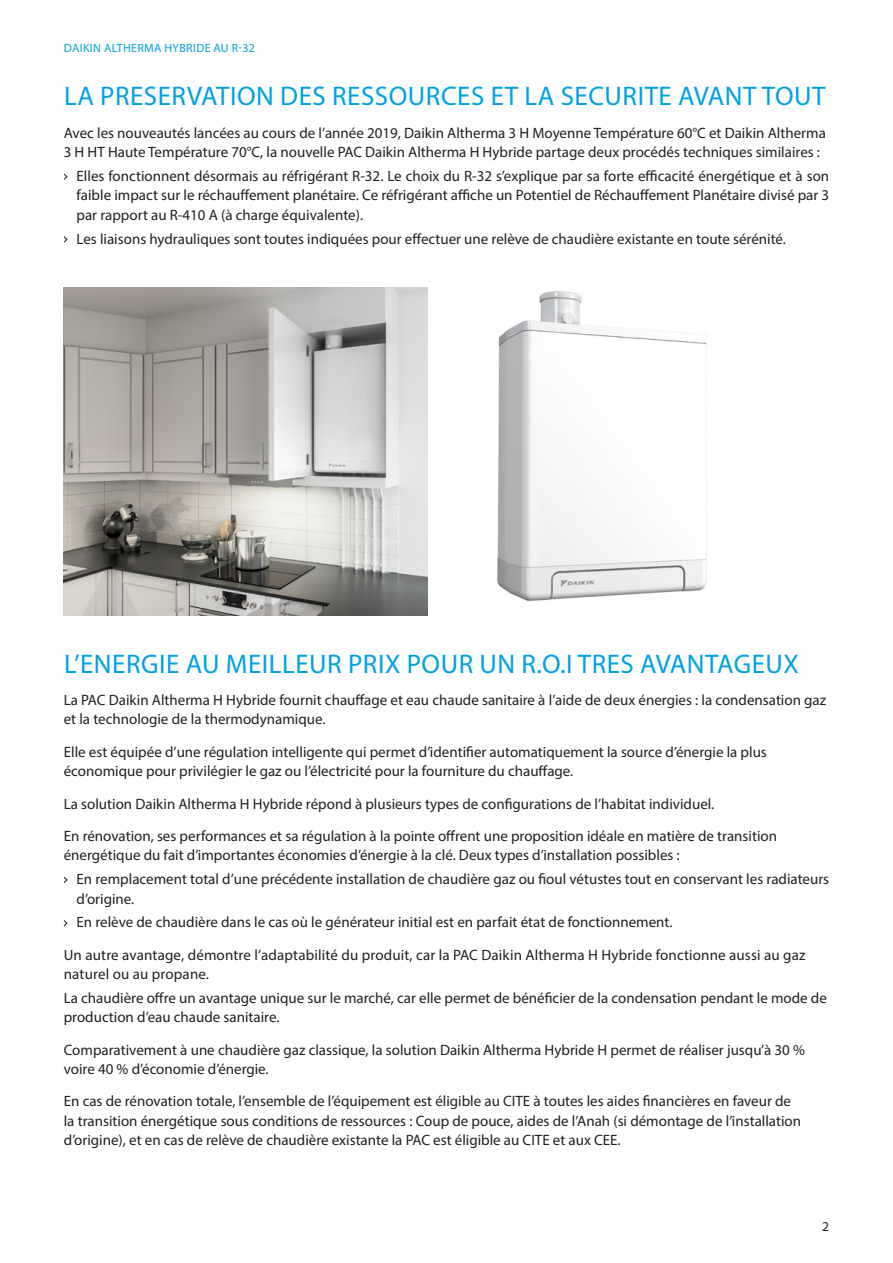
<style>
.page{position:relative;width:893px;height:1263px;background:#fff}
.page>*{position:absolute;margin:0;border:0;box-sizing:border-box;transform-origin:0 0}
.Normal_wrd_1{font:27px "Myriad Pro";letter-spacing:.02em;color:#00a1e3}
.Normal_wrd_1-2{font:15px/19.5px "Myriad Pro";color:#231f20}
.retrait{font:15px/19.5px "Myriad Pro";color:#231f20;text-align:justify}
.t1{font:13.5px "Myriad Pro";color:#231f20}
.t2{font:12px "Myriad Pro";letter-spacing:.03em;color:#00a1e3}
</style>
<div class="page">
<svg style="left:63px;top:173px;width:5px;height:7px"></svg>
<svg style="left:64px;top:236px;width:4px;height:7px"></svg>
<img style="left:64px;top:287px;width:363px;height:329px">
<img style="left:497px;top:291px;width:210px;height:311px">
<svg style="left:63px;top:877px;width:5px;height:6px"></svg>
<svg style="left:63px;top:920px;width:5px;height:7px"></svg>
<p class="t2" style="left:64px;top:40px;width:193px">DAIKIN ALTHERMA HYBRIDE AU R-32</p>
<p class="Normal_wrd_1" style="left:64px;top:80px;width:763px">LA PRESERVATION DES RESSOURCES ET LA SECURITE AVANT TOUT</p>
<p class="Normal_wrd_1-2" style="left:64px;top:123px;width:764px">Avec les nouveautés lancées au cours de l’année 2019, Daikin Altherma 3 H Moyenne Température 60°C et Daikin Altherma<br>3 H HT Haute Température 70°C, la nouvelle PAC Daikin Altherma H Hybride partage deux procédés techniques similaires :</p>
<p class="retrait" style="left:77px;top:166px;width:754px">Elles fonctionnent désormais au réfrigérant R-32. Le choix du R-32 s’explique par sa forte efficacité énergétique et à son faible impact sur le réchauffement planétaire. Ce réfrigérant affiche un Potentiel de Réchauffement Planétaire divisé par 3 par rapport au R-410 A (à charge équivalente).</p>
<p class="retrait" style="left:77px;top:229px;width:711px">Les liaisons hydrauliques sont toutes indiquées pour effectuer une relève de chaudière existante en toute sérénité.</p>
<p class="Normal_wrd_1" style="left:64px;top:647px;width:736px">L’ENERGIE AU MEILLEUR PRIX POUR UN R.O.I TRES AVANTAGEUX</p>
<p class="Normal_wrd_1-2" style="left:64px;top:690px;width:764px">La PAC Daikin Altherma H Hybride fournit chauffage et eau chaude sanitaire à l’aide de deux énergies : la condensation gaz et la technologie de la thermodynamique.</p>
<p class="Normal_wrd_1-2" style="left:64px;top:742px;width:705px">Elle est équipée d’une régulation intelligente qui permet d’identifier automatiquement la source d’énergie la plus économique pour privilégier le gaz ou l’électricité pour la fourniture du chauffage.</p>
<p class="Normal_wrd_1-2" style="left:64px;top:793px;width:652px">La solution Daikin Altherma H Hybride répond à plusieurs types de configurations de l’habitat individuel.</p>
<p class="Normal_wrd_1-2" style="left:64px;top:826px;width:715px">En rénovation, ses performances et sa régulation à la pointe offrent une proposition idéale en matière de transition énergétique du fait d’importantes économies d’énergie à la clé. Deux types d’installation possibles :</p>
<p class="retrait" style="left:77px;top:869px;width:754px">En remplacement total d’une précédente installation de chaudière gaz ou fioul vétustes tout en conservant les radiateurs d’origine.</p>
<p class="retrait" style="left:77px;top:912px;width:598px">En relève de chaudière dans le cas où le générateur initial est en parfait état de fonctionnement.</p>
<p class="Normal_wrd_1-2" style="left:64px;top:944px;width:743px">Un autre avantage, démontre l’adaptabilité du produit, car la PAC Daikin Altherma H Hybride fonctionne aussi au gaz naturel ou au propane.</p>
<p class="Normal_wrd_1-2" style="left:64px;top:988px;width:765px">La chaudière offre un avantage unique sur le marché, car elle permet de bénéficier de la condensation pendant le mode de production d’eau chaude sanitaire.</p>
<p class="Normal_wrd_1-2" style="left:64px;top:1039px;width:743px">Comparativement à une chaudière gaz classique, la solution Daikin Altherma Hybride H permet de réaliser jusqu’à 30 % voire 40 % d’économie d’énergie.</p>
<p class="Normal_wrd_1-2" style="left:64px;top:1091px;width:739px">En cas de rénovation totale, l’ensemble de l’équipement est éligible au CITE à toutes les aides financières en faveur de la transition énergétique sous conditions de ressources : Coup de pouce, aides de l’Anah (si démontage de l’installation d’origine), et en cas de relève de chaudière existante la PAC est éligible au CITE et aux CEE.</p>
<p class="t1" style="left:822px;top:1218px;width:8px">2</p>
</div>
